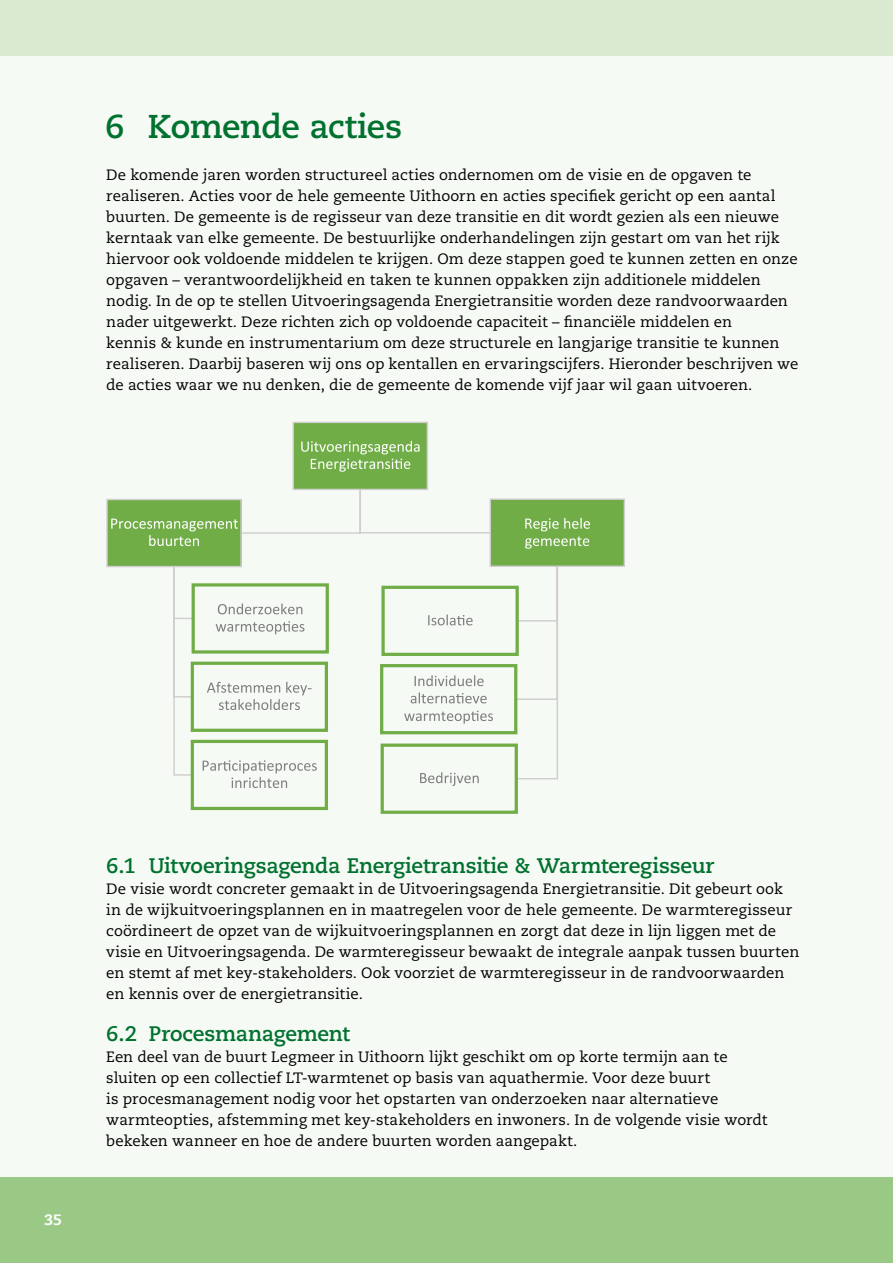
<style>
.page{position:relative;width:893px;height:1263px;background:#f6faf4}
.page>*{position:absolute;margin:0;border:0;box-sizing:border-box;transform-origin:0 0}
.kop{font:700 33px "Caecilia LT Std";letter-spacing:-.015em;color:#00712f}
.sub_14{font:700 21px "Caecilia LT Std";letter-spacing:-.01em;color:#00712f}
.plat{font:15px/21px "Caecilia LT Std";color:#000}
.t1{font:800 15px "Caecilia LT Std";color:#fff}
</style>
<div class="page">
<div style="left:0;top:1178px;width:893px;height:85px;background:#99c984"></div>
<div style="left:0;top:0;width:893px;height:55px;background:#daead1"></div>
<svg style="left:173px;top:488px;width:385px;height:292px"></svg>
<div style="left:293px;top:422px;width:134px;height:67px;background:#70ad47"></div>
<div style="left:293px;top:422px;width:135px;height:68px;border:1px solid #d0cece"></div>
<svg style="left:301px;top:441px;width:119px;height:31px"></svg>
<div style="left:107px;top:499px;width:134px;height:67px;background:#70ad47"></div>
<div style="left:106px;top:499px;width:136px;height:68px;border:1px solid #d0cece"></div>
<svg style="left:111px;top:519px;width:127px;height:27px"></svg>
<div style="left:192px;top:583px;width:137px;height:71px;border:3px solid #70ad47"></div>
<svg style="left:218px;top:603px;width:84px;height:11px"></svg>
<svg style="left:216px;top:621px;width:88px;height:13px"></svg>
<div style="left:191px;top:662px;width:137px;height:70px;border:3px solid #70ad47"></div>
<svg style="left:207px;top:682px;width:105px;height:28px"></svg>
<div style="left:191px;top:740px;width:137px;height:70px;border:3px solid #70ad47"></div>
<svg style="left:203px;top:760px;width:114px;height:28px"></svg>
<div style="left:490px;top:499px;width:134px;height:67px;background:#70ad47"></div>
<div style="left:490px;top:498px;width:135px;height:69px;border:1px solid #d0cece"></div>
<svg style="left:525px;top:518px;width:65px;height:13px"></svg>
<svg style="left:525px;top:537px;width:64px;height:12px"></svg>
<div style="left:381px;top:586px;width:138px;height:70px;border:3px solid #70ad47"></div>
<svg style="left:428px;top:614px;width:45px;height:11px"></svg>
<div style="left:380px;top:664px;width:137px;height:70px;border:3px solid #70ad47"></div>
<svg style="left:415px;top:675px;width:69px;height:11px"></svg>
<svg style="left:411px;top:692px;width:76px;height:11px"></svg>
<svg style="left:404px;top:711px;width:89px;height:13px"></svg>
<div style="left:381px;top:743px;width:137px;height:71px;border:3px solid #70ad47"></div>
<svg style="left:420px;top:772px;width:59px;height:14px"></svg>
<p class="kop" style="left:105px;top:107px;width:299px">6 Komende acties</p>
<p class="plat" style="left:106px;top:165px;width:694px">De komende jaren worden structureel acties ondernomen om de visie en de opgaven te realiseren. Acties voor de hele gemeente Uithoorn en acties specifiek gericht op een aantal buurten. De gemeente is de regisseur van deze transitie en dit wordt gezien als een nieuwe kerntaak van elke gemeente. De bestuurlijke onderhandelingen zijn gestart om van het rijk hiervoor ook voldoende middelen te krijgen. Om deze stappen goed te kunnen zetten en onze opgaven – verantwoordelijkheid en taken te kunnen oppakken zijn additionele middelen nodig. In de op te stellen Uitvoeringsagenda Energietransitie worden deze randvoorwaarden nader uitgewerkt. Deze richten zich op voldoende capaciteit – financiële middelen en<br>kennis &amp; kunde en instrumentarium om deze structurele en langjarige transitie te kunnen realiseren. Daarbij baseren wij ons op kentallen en ervaringscijfers. Hieronder beschrijven we de acties waar we nu denken, die de gemeente de komende vijf jaar wil gaan uitvoeren.</p>
<p class="t1" style="left:44px;top:1210px;width:19px">35</p>
<p class="sub_14" style="left:106px;top:853px;width:610px">6.1 Uitvoeringsagenda Energietransitie &amp; Warmteregisseur</p>
<p class="plat" style="left:106px;top:879px;width:695px">De visie wordt concreter gemaakt in de Uitvoeringsagenda Energietransitie. Dit gebeurt ook in de wijkuitvoeringsplannen en in maatregelen voor de hele gemeente. De warmteregisseur coördineert de opzet van de wijkuitvoeringsplannen en zorgt dat deze in lijn liggen met de visie en Uitvoeringsagenda. De warmteregisseur bewaakt de integrale aanpak tussen buurten en stemt af met key-stakeholders. Ook voorziet de warmteregisseur in de randvoorwaarden en kennis over de energietransitie.</p>
<p class="sub_14" style="left:106px;top:1021px;width:245px">6.2 Procesmanagement</p>
<p class="plat" style="left:106px;top:1047px;width:663px">Een deel van de buurt Legmeer in Uithoorn lijkt geschikt om op korte termijn aan te sluiten op een collectief LT-warmtenet op basis van aquathermie. Voor deze buurt<br>is procesmanagement nodig voor het opstarten van onderzoeken naar alternatieve warmteopties, afstemming met key-stakeholders en inwoners. In de volgende visie wordt bekeken wanneer en hoe de andere buurten worden aangepakt.</p>
</div>
